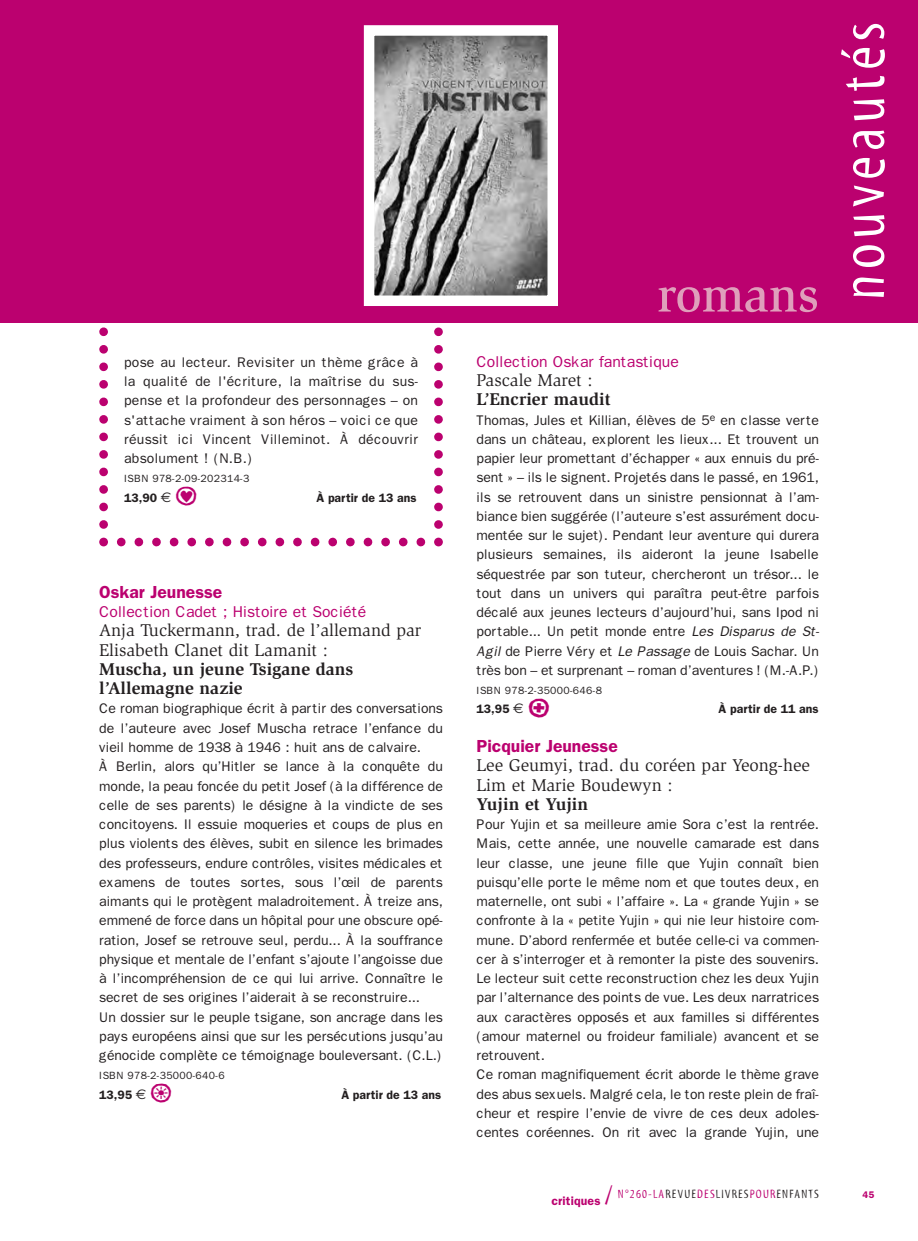
<style>
.page{position:relative;width:918px;height:1241px;background:#fff}
.page>*{position:absolute;margin:0;border:0;box-sizing:border-box;transform-origin:0 0}
.t1{font:63px "Myriad Tilt";letter-spacing:.08em;color:#fff}
.t2{font:35px "Ale Signs White LL";color:#bb016f}
.t3{font:17.5px/19.2px "Slimbach";color:#231f20}
.t4{font:700 17.5px/19.2px "Slimbach";color:#231f20}
.t5{font:600 17.5px "Franklin Gothic";color:#bb016f}
.t6{font:15.75px "Franklin Gothic";color:#bb016f}
.t7{font:14px/19.2px "Franklin Gothic";letter-spacing:-.005em;color:#231f20;text-align:justify}
.t8{font:600 12.25px "Franklin Gothic";color:#231f20}
.t9{font:12.25px "Myriad Tilt";letter-spacing:.1em;color:#231f20}
.t10{font:10.5px "Franklin Gothic";letter-spacing:.03em;color:#231f20}
.t11{font:600 9.62px "Franklin Gothic";color:#bb016f}
.s1{font-family:"Euro Sans";font-weight:400;font-size:14px}
.s2{font-style:italic}
.s3{font-family:"Franklin Gothic";font-weight:600;color:#bb016f}
.s4{font-size:26.25px;color:#bb016f}
.s5{color:#bb016f}
</style>
<div class="page">
<div style="left:0;top:0;width:918px;height:322px;background:#bb016f"></div>
<svg style="left:658px;top:287px;width:159px;height:25px"></svg>
<svg style="left:99px;top:322px;width:344px;height:224px"></svg>
<img style="left:375px;top:36px;width:172px;height:259px">
<div style="left:364px;top:25px;width:194px;height:281px;border:10px solid #fff"></div>
<p class="t7" style="left:124px;top:352px;width:296px">pose au lecteur. Revisiter un thème grâce à la qualité de l'écriture, la maîtrise du sus&shy;pense et la profondeur des personnages – on s'attache vraiment à son héros – voici ce que réussit ici Vincent Villeminot. À découvrir absolument ! (N.B.)</p>
<p class="t10" style="left:124px;top:472px;width:127px">ISBN 978-2-09-202314-3</p>
<p class="t8" style="left:124px;top:490px;width:49px">13,90 <span class="s1">€</span></p>
<h2 class="t2" style="left:175px;top:473px;width:24px">B</h2>
<p class="t8" style="left:316px;top:490px;width:101px">À partir de 13 ans</p>
<p class="t5" style="left:99px;top:581px;width:125px">Oskar Jeunesse</p>
<p class="t6" style="left:99px;top:602px;width:268px">Collection Cadet ; Histoire et Société</p>
<p class="t3" style="left:99px;top:622px;width:324px">Anja Tuckermann, trad. de l’allemand par<br>Elisabeth Clanet dit Lamanit :</p>
<p class="t4" style="left:99px;top:660px;width:256px">Muscha, un jeune Tsigane dans l’Allemagne nazie</p>
<p class="t7" style="left:99px;top:699px;width:345px;text-align:left">Ce roman biographique écrit à partir des conversations de l’auteure avec Josef Muscha retrace l’enfance du vieil homme de 1938 à 1946 : huit ans de calvaire.<br>À Berlin, alors qu’Hitler se lance à la conquête du monde, la peau foncée du petit Josef (à la différence de celle de ses parents) le désigne à la vindicte de ses concitoyens. Il essuie moqueries et coups de plus en plus violents des élèves, subit en silence les brimades des professeurs, endure contrôles, visites médicales et examens de toutes sortes, sous l’œil de parents aimants qui le protègent maladroitement. À treize ans, emmené de force dans un hôpital pour une obscure opé&shy;ration, Josef se retrouve seul, perdu... À la souffrance physique et mentale de l’enfant s’ajoute l’angoisse due à l’incompréhension de ce qui lui arrive. Connaître le secret de ses origines l’aiderait à se reconstruire...<br>Un dossier sur le peuple tsigane, son ancrage dans les pays européens ainsi que sur les persécutions jusqu’au génocide complète ce témoignage bouleversant. (C.L.)</p>
<p class="t10" style="left:99px;top:1069px;width:127px">ISBN 978-2-35000-640-6</p>
<p class="t8" style="left:99px;top:1087px;width:49px">13,95 <span class="s1">€</span></p>
<h2 class="t2" style="left:150px;top:1070px;width:24px">o</h2>
<p class="t8" style="left:341px;top:1087px;width:101px">À partir de 13 ans</p>
<h1 class="t1" style="left:840px;top:300px;width:280px;rotate:-90deg">nouveautés</h1>
<p class="t6" style="left:476px;top:352px;width:204px">Collection Oskar fantastique</p>
<p class="t3" style="left:476px;top:372px;width:117px">Pascale Maret :</p>
<p class="t4" style="left:476px;top:391px;width:135px">L’Encrier maudit</p>
<p class="t7" style="left:476px;top:410px;width:344px">Thomas, Jules et Killian, élèves de 5<sup>e</sup> en classe verte dans un château, explorent les lieux... Et trouvent un papier leur promettant d’échapper « aux ennuis du pré&shy;sent » – ils le signent. Projetés dans le passé, en 1961, ils se retrouvent dans un sinistre pensionnat à l’am&shy;biance bien suggérée (l’auteure s’est assurément docu&shy;mentée sur le sujet). Pendant leur aventure qui durera plusieurs semaines, ils aideront la jeune Isabelle séquestrée par son tuteur, chercheront un trésor... le tout dans un univers qui paraîtra peut-être parfois décalé aux jeunes lecteurs d’aujourd’hui, sans Ipod ni portable... Un petit monde entre <span class="s2">Les Disparus de St-Agil</span> de Pierre Véry et <span class="s2">Le Passage</span> de Louis Sachar. Un très bon – et surprenant – roman d’aventures ! (M.-A.P.)</p>
<p class="t10" style="left:476px;top:684px;width:127px">ISBN 978-2-35000-646-8</p>
<p class="t8" style="left:476px;top:702px;width:49px">13,95 <span class="s1">€</span></p>
<h2 class="t2" style="left:527px;top:685px;width:24px">U</h2>
<p class="t8" style="left:718px;top:702px;width:101px">À partir de 11 ans</p>
<p class="t5" style="left:476px;top:735px;width:143px">Picquier Jeunesse</p>
<p class="t3" style="left:476px;top:757px;width:335px">Lee Geumyi, trad. du coréen par Yeong-hee<br>Lim et Marie Boudewyn :</p>
<p class="t4" style="left:476px;top:795px;width:113px">Yujin et Yujin</p>
<p class="t7" style="left:476px;top:814px;width:344px;text-align:left">Pour Yujin et sa meilleure amie Sora c’est la rentrée.<br>Mais, cette année, une nouvelle camarade est dans leur classe, une jeune fille que Yujin connaît bien puisqu’elle porte le même nom et que toutes deux, en maternelle, ont subi « l’affaire ». La « grande Yujin » se confronte à la « petite Yujin » qui nie leur histoire com&shy;mune. D’abord renfermée et butée celle-ci va commen&shy;cer à s’interroger et à remonter la piste des souvenirs.<br>Le lecteur suit cette reconstruction chez les deux Yujin par l’alternance des points de vue. Les deux narratrices aux caractères opposés et aux familles si différentes (amour maternel ou froideur familiale) avancent et se retrouvent.<br>Ce roman magnifiquement écrit aborde le thème grave des abus sexuels. Malgré cela, le ton reste plein de fraî&shy;cheur et respire l’envie de vivre de ces deux adoles&shy;centes coréennes. On rit avec la grande Yujin, une</p>
<p class="t9" style="left:551px;top:1189px;width:269px"><span class="s3">critiques</span> <span class="s4">/</span> <span class="s5">N°260-LA</span>REVUE<span class="s5">DES</span>LIVRES<span class="s5">POUR</span>ENFANTS</p>
<p class="t11" style="left:862px;top:1188px;width:13px">45</p>
</div>
